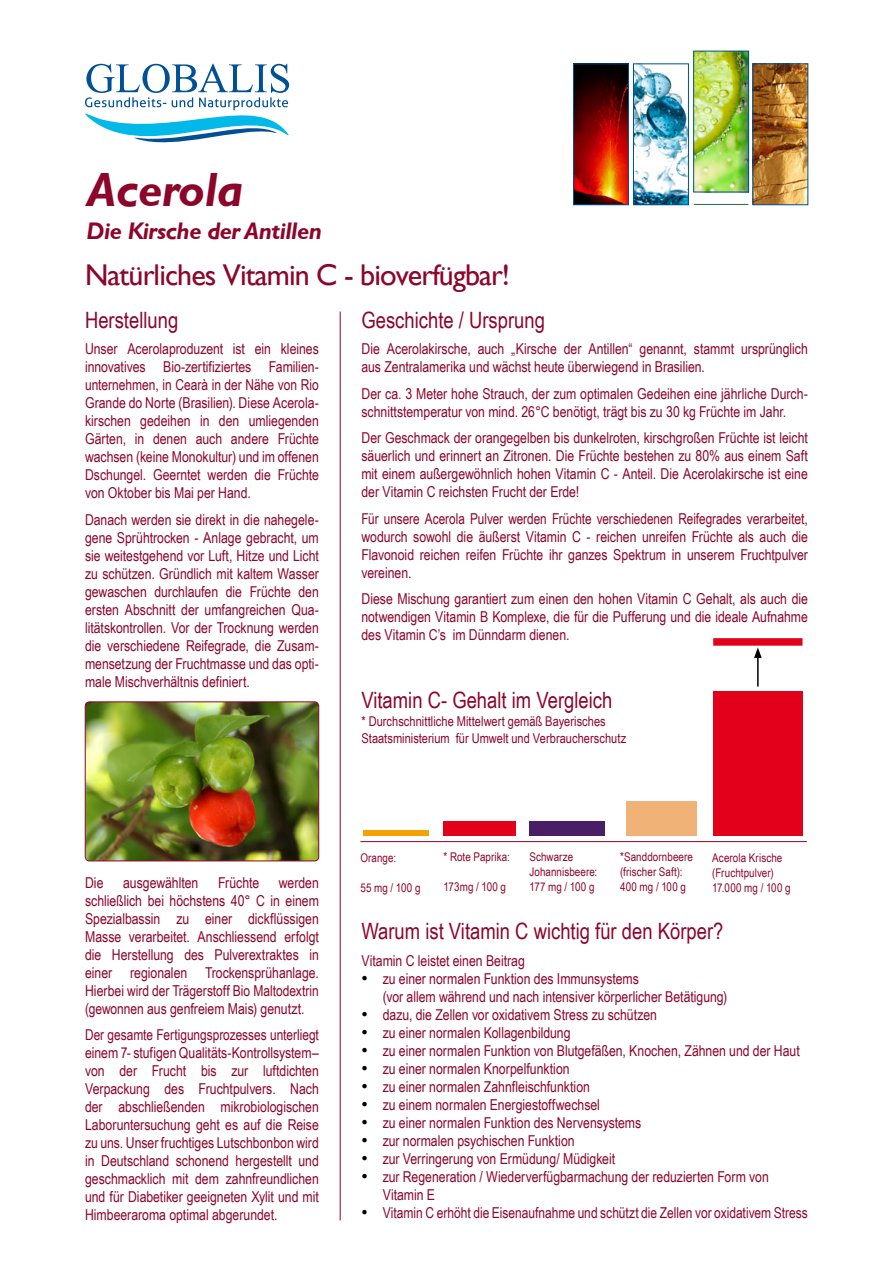
<style>
.page{position:relative;width:893px;height:1263px;background:#fff}
.page>*{position:absolute;margin:0;border:0;box-sizing:border-box;transform-origin:0 0}
.t1{font:italic 700 48px "Gill Sans";letter-spacing:-.01em;color:#8c052b}
.t2{font:30px "Gill Sans";letter-spacing:-.03em;color:#8c052b}
.t3{font:italic 700 24px "Gill Sans";letter-spacing:-.02em;color:#8c052b}
.t4{font:22.5px "Arial Narrow";color:#8c052b}
.t5{font:15px/18px "Arial Narrow";letter-spacing:-.005em;color:#8c052b;text-align:justify}
.t6{font:15px/18px "Arial Narrow";letter-spacing:-.005em;color:#8c052b;text-align:justify;scale:.96 1}
.t7{font:13.5px/16.2px "Arial Narrow";color:#8c052b}
.t8{font:12px/15px "Arial Narrow";letter-spacing:.005em;color:#8c052b}
.s1{font-family:"Times New Roman";font-size:18px;color:#000}
</style>
<div class="page">
<svg style="left:85px;top:64px;width:204px;height:78px"></svg>
<img style="left:635px;top:66px;width:51px;height:137px">
<div style="left:633px;top:64px;width:55px;height:141px;border:1px solid #005193"></div>
<img style="left:575px;top:66px;width:52px;height:137px">
<div style="left:573px;top:64px;width:56px;height:141px;border:1px solid #005193"></div>
<img style="left:696px;top:53px;width:51px;height:137px">
<div style="left:694px;top:51px;width:55px;height:141px;border:1px solid #005193"></div>
<img style="left:755px;top:66px;width:51px;height:137px">
<hr style="left:694px;top:204px;width:54px;height:1px;background:#246843">
<hr style="left:340px;top:311px;width:1px;height:909px;background:#8c052b">
<hr style="left:360px;top:841px;width:447px;height:1px;background:#8c052b">
<div style="left:364px;top:831px;width:65px;height:5px;background:#f5a200"></div>
<div style="left:529px;top:821px;width:75px;height:15px;background:#491e67"></div>
<div style="left:444px;top:822px;width:72px;height:14px;background:#e2001a"></div>
<div style="left:713px;top:691px;width:89px;height:145px;background:#e2001a"></div>
<div style="left:627px;top:802px;width:70px;height:34px;background:#f1b277"></div>
<hr style="left:757px;top:656px;width:2px;height:30px;background:#000">
<svg style="left:754px;top:647px;width:8px;height:11px"></svg>
<div style="left:713px;top:638px;width:89px;height:8px;background:#e2001a"></div>
<img style="left:85px;top:702px;width:234px;height:159px">
<div style="left:85px;top:702px;width:234px;height:159px;border:1px solid #8c052b;border-radius:4px"></div>
<h1 class="t1" style="left:87px;top:162px;width:158px">Acerola</h1>
<h3 class="t3" style="left:87px;top:217px;width:237px">Die Kirsche der Antillen</h3>
<h2 class="t2" style="left:85px;top:258px;width:427px">Natürliches Vitamin C - bioverfügbar!</h2>
<h3 class="t4" style="left:85px;top:307px;width:95px">Herstellung</h3>
<p class="t5" style="left:85px;top:340px;width:235px">Unser Acerolaproduzent ist ein kleines innovatives Bio-zertifiziertes Familien&shy;unternehmen, in Cearà in der Nähe von Rio Grande do Norte (Brasilien). Diese Acerola&shy;kirschen gedeihen in den umliegenden Gärten, in denen auch andere Früchte wachsen (keine Monokultur) und im offenen Dschungel. Geerntet werden die Früchte von Oktober bis Mai per Hand.</p>
<p class="t5" style="left:85px;top:511px;width:235px">Danach werden sie direkt in die nahegele&shy;gene Sprühtrocken - Anlage gebracht, um sie weitestgehend vor Luft, Hitze und Licht zu schützen. Gründlich mit kaltem Wasser gewaschen durchlaufen die Früchte den ersten Abschnitt der umfangreichen Qua&shy;litätskontrollen. Vor der Trocknung werden die verschiedene Reifegrade, die Zusam&shy;mensetzung der Fruchtmasse und das opti&shy;male Mischverhältnis definiert.</p>
<h3 class="t4" style="left:361px;top:307px;width:185px">Geschichte / Ursprung</h3>
<p class="t5" style="left:361px;top:340px;width:448px">Die Acerolakirsche, auch „Kirsche der Antillen“ genannt, stammt ursprünglich aus Zentralamerika und wächst heute überwiegend in Brasilien.</p>
<p class="t5" style="left:361px;top:385px;width:448px">Der ca. 3 Meter hohe Strauch, der zum optimalen Gedeihen eine jährliche Durch&shy;schnittstemperatur von mind. 26°C benötigt, trägt bis zu 30 kg Früchte im Jahr.</p>
<p class="t5" style="left:361px;top:429px;width:448px">Der Geschmack der orangegelben bis dunkelroten, kirschgroßen Früchte ist leicht säuerlich und erinnert an Zitronen. Die Früchte bestehen zu 80% aus einem Saft mit einem außergewöhnlich hohen Vitamin C - Anteil. Die Acerolakirsche ist eine der Vitamin C reichsten Frucht der Erde!</p>
<p class="t6" style="left:361px;top:510px;width:467px">Für unsere Acerola Pulver werden Früchte verschiedenen Reifegrades verarbeitet, wodurch sowohl die äußerst Vitamin C - reichen unreifen Früchte als auch die Flavonoid reichen reifen Früchte ihr ganzes Spektrum in unserem Fruchtpulver vereinen.</p>
<p class="t5" style="left:361px;top:590px;width:448px">Diese Mischung garantiert zum einen den hohen Vitamin C Gehalt, als auch die notwendigen Vitamin B Komplexe, die für die Pufferung und die ideale Aufnahme des Vitamin C’s im Dünndarm dienen.</p>
<h3 class="t4" style="left:361px;top:687px;width:252px">Vitamin C- Gehalt im Vergleich</h3>
<p class="t7" style="left:361px;top:713px;width:266px">* Durchschnittliche Mittelwert gemäß Bayerisches<br>Staatsministerium für Umwelt und Verbraucherschutz</p>
<p class="t5" style="left:85px;top:873px;width:20px">Die</p>
<p class="t5" style="left:123px;top:873px;width:77px">ausgewählten</p>
<p class="t5" style="left:218px;top:873px;width:43px">Früchte</p>
<p class="t5" style="left:85px;top:873px;width:235px;text-indent:194px">werden schließlich bei höchstens 40° C in einem Spezialbassin zu einer dickflüssigen Masse verarbeitet. Anschliessend erfolgt die Herstellung des Pulverextraktes in einer regionalen Trockensprühanlage.<br>Hierbei wird der Trägerstoff Bio Maltodextrin (gewonnen aus genfreiem Mais) genutzt.</p>
<p class="t5" style="left:85px;top:1026px;width:235px">Der gesamte Fertigungsprozesses unterliegt einem 7- stufigen Qualitäts-Kontrollsystem– von der Frucht bis zur luftdichten Verpackung des Fruchtpulvers. Nach der abschließenden mikrobiologischen Laboruntersuchung geht es auf die Reise zu uns. Unser fruchtiges Lutschbonbon wird in Deutschland schonend hergestellt und geschmacklich mit dem zahnfreundlichen und für Diabetiker geeigneten Xylit und mit Himbeeraroma optimal abgerundet.</p>
<p class="t8" style="left:360px;top:850px;width:37px">Orange:</p>
<p class="t8" style="left:360px;top:880px;width:62px">55 mg / 100 g</p>
<p class="t8" style="left:444px;top:849px;width:68px">* Rote Paprika:</p>
<p class="t8" style="left:444px;top:879px;width:64px">173mg / 100 g</p>
<p class="t8" style="left:529px;top:849px;width:69px">Schwarze<br>Johannisbeere:<br>177 mg / 100 g</p>
<p class="t8" style="left:620px;top:849px;width:74px">*Sanddornbeere (frischer Saft):<br>400 mg / 100 g</p>
<p class="t8" style="left:712px;top:850px;width:80px">Acerola Krische (Fruchtpulver)<br>17.000 mg / 100 g</p>
<h3 class="t4" style="left:361px;top:918px;width:363px">Warum ist Vitamin C wichtig für den Körper?</h3>
<p class="t5" style="left:361px;top:951px;width:165px">Vitamin C leistet einen Beitrag</p>
<p class="t5" style="left:383px;top:969px;width:346px;text-indent:-21px"><span class="s1">•</span> zu einer normalen Funktion des Immunsystems<br>(vor allem während und nach intensiver körperlicher Betätigung)</p>
<p class="t5" style="left:361px;top:1005px;width:297px"><span class="s1">•</span> dazu, die Zellen vor oxidativem Stress zu schützen</p>
<p class="t5" style="left:361px;top:1023px;width:211px"><span class="s1">•</span> zu einer normalen Kollagenbildung</p>
<p class="t5" style="left:361px;top:1041px;width:440px"><span class="s1">•</span> zu einer normalen Funktion von Blutgefäßen, Knochen, Zähnen und der Haut</p>
<p class="t5" style="left:361px;top:1059px;width:210px"><span class="s1">•</span> zu einer normalen Knorpelfunktion</p>
<p class="t5" style="left:361px;top:1077px;width:230px"><span class="s1">•</span> zu einer normalen Zahnfleischfunktion</p>
<p class="t5" style="left:361px;top:1095px;width:240px"><span class="s1">•</span> zu einem normalen Energiestoffwechsel</p>
<p class="t5" style="left:361px;top:1113px;width:281px"><span class="s1">•</span> zu einer normalen Funktion des Nervensystems</p>
<p class="t5" style="left:361px;top:1131px;width:215px"><span class="s1">•</span> zur normalen psychischen Funktion</p>
<p class="t5" style="left:361px;top:1149px;width:255px"><span class="s1">•</span> zur Verringerung von Ermüdung/ Müdigkeit</p>
<p class="t5" style="left:383px;top:1167px;width:388px;text-indent:-21px"><span class="s1">•</span> zur Regeneration / Wiederverfügbarmachung der reduzierten Form von<br>Vitamin E</p>
<p class="t5" style="left:361px;top:1203px;width:448px"><span class="s1">•</span> Vitamin C erhöht die Eisenaufnahme und schützt die Zellen vor oxidativem Stress</p>
</div>
